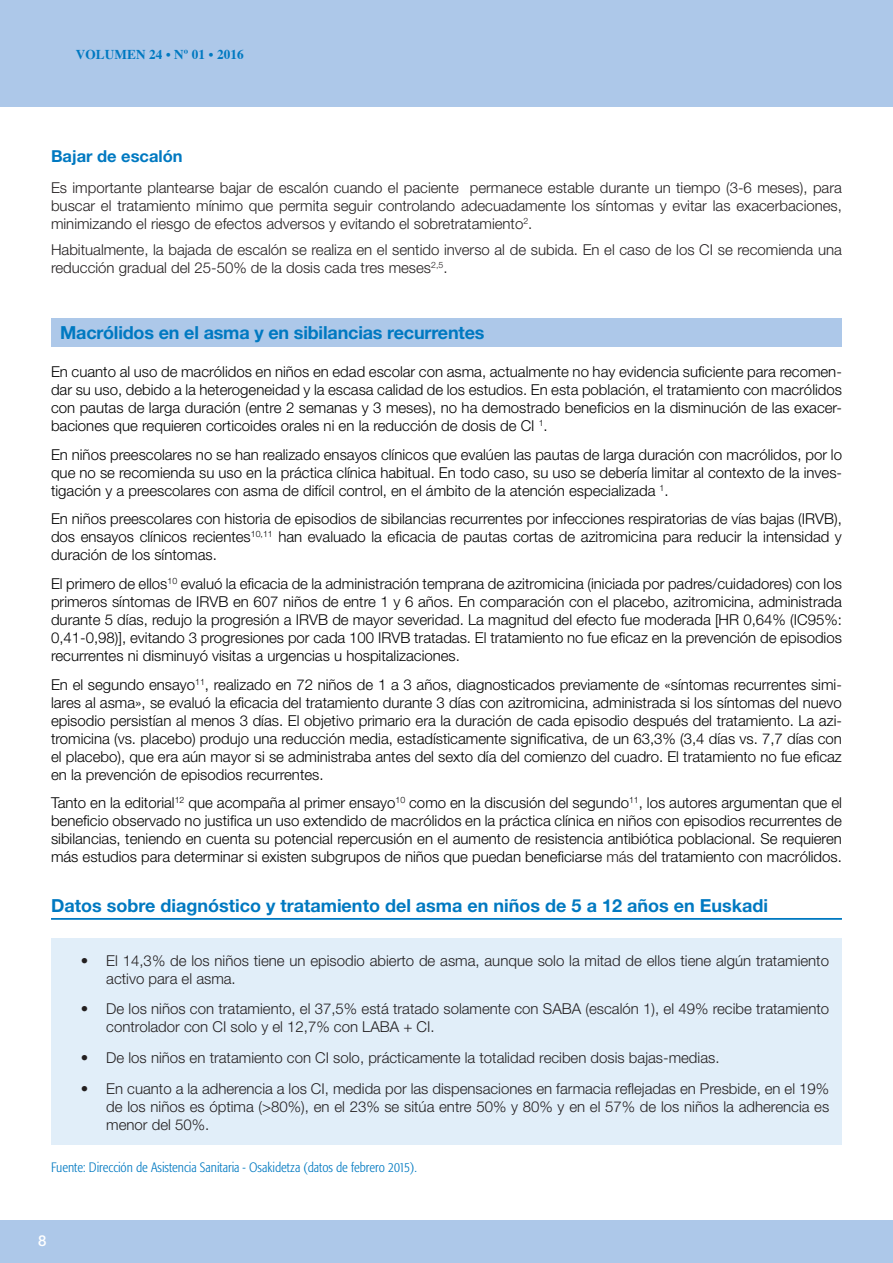
<style>
.page{position:relative;width:893px;height:1263px;background:#fff}
.page>*{position:absolute;margin:0;border:0;box-sizing:border-box;transform-origin:0 0}
.t1{font:700 18px "Helvetica Neue";color:#0079c1}
.t2{font:700 18px "Helvetica Neue LT Std";letter-spacing:-.01em;color:#0079c1}
.t3{font:700 16.5px "Helvetica Neue";color:#0079c1}
.t4{font:300 15px/18px "Helvetica Neue";color:#000;text-align:justify}
.t5{font:300 15px/18px "Helvetica Neue";color:#231f20}
.t6{font:500 15px "Helvetica Neue";color:#fff}
.t7{font:300 condensed 13.5px "Formata";color:#0079c1}
.t8{font:700 13.5px "Times";letter-spacing:.01em;color:#0079c1}
.s1{color:#231f20}
</style>
<div class="page">
<div style="left:0;top:0;width:893px;height:106px;background:#adc8e9"></div>
<div style="left:0;top:1220px;width:893px;height:43px;background:#adc8e9"></div>
<hr style="left:51px;top:918px;width:791px;height:2px;background:#0079c1">
<div style="left:51px;top:318px;width:791px;height:28px;background:#adc8e9"></div>
<div style="left:51px;top:939px;width:791px;height:206px;background:#e1eef9"></div>
<p class="t8" style="left:76px;top:42px;width:169px">VOLUMEN 24 • Nº 01 • 2016</p>
<p class="t3" style="left:51px;top:146px;width:133px">Bajar de escalón</p>
<p class="t5" style="left:51px;top:178px;width:792px;text-align:justify">Es importante plantearse bajar de escalón cuando el paciente permanece estable durante un tiempo (3-6 meses), para buscar el tratamiento mínimo que permita seguir controlando adecuadamente los síntomas y evitar las exacerbaciones, minimizando el riesgo de efectos adversos y evitando el sobretratamiento<sup>2</sup>.</p>
<p class="t5" style="left:51px;top:240px;width:792px">Habitualmente, la bajada de escalón se realiza en el sentido inverso al de subida. En el caso de los CI se recomienda una reducción gradual del 25-50% de la dosis cada tres meses<sup>2,5</sup>.</p>
<p class="t2" style="left:60px;top:321px;width:426px">Macrólidos en el asma y en sibilancias recurrentes</p>
<p class="t4" style="left:51px;top:362px;width:792px">En cuanto al uso de macrólidos en niños en edad escolar con asma, actualmente no hay evidencia suficiente para recomen&shy;dar su uso, debido a la heterogeneidad y la escasa calidad de los estudios. En esta población, el tratamiento con macrólidos con pautas de larga duración (entre 2 semanas y 3 meses), no ha demostrado beneficios en la disminución de las exacer&shy;baciones que requieren corticoides orales ni en la reducción de dosis de CI <sup>1</sup>.</p>
<p class="t4" style="left:51px;top:445px;width:792px">En niños preescolares no se han realizado ensayos clínicos que evalúen las pautas de larga duración con macrólidos, por lo que no se recomienda su uso en la práctica clínica habitual. En todo caso, su uso se debería limitar al contexto de la inves&shy;tigación y a preescolares con asma de difícil control, en el ámbito de la atención especializada <sup>1</sup>.</p>
<p class="t4" style="left:51px;top:510px;width:792px">En niños preescolares con historia de episodios de sibilancias recurrentes por infecciones respiratorias de vías bajas (IRVB), dos ensayos clínicos recientes<sup>10,11</sup> han evaluado la eficacia de pautas cortas de azitromicina para reducir la intensidad y duración de los síntomas.</p>
<p class="t4" style="left:51px;top:574px;width:792px">El primero de ellos<sup>10</sup> evaluó la eficacia de la administración temprana de azitromicina (iniciada por padres/cuidadores) con los primeros síntomas de IRVB en 607 niños de entre 1 y 6 años. En comparación con el placebo, azitromicina, administrada durante 5 días, redujo la progresión a IRVB de mayor severidad. La magnitud del efecto fue moderada [HR 0,64% (IC95%:<br>0,41-0,98)], evitando 3 progresiones por cada 100 IRVB tratadas. El tratamiento no fue eficaz en la prevención de episodios recurrentes ni disminuyó visitas a urgencias u hospitalizaciones.</p>
<p class="t4" style="left:51px;top:675px;width:792px">En el segundo ensayo<sup>11</sup>, realizado en 72 niños de 1 a 3 años, diagnosticados previamente de «síntomas recurrentes simi&shy;lares al asma», se evaluó la eficacia del tratamiento durante 3 días con azitromicina, administrada si los síntomas del nuevo episodio persistían al menos 3 días. El objetivo primario era la duración de cada episodio después del tratamiento. La azi&shy;tromicina (vs. placebo) produjo una reducción media, estadísticamente significativa, de un 63,3% (3,4 días vs. 7,7 días con el placebo), que era aún mayor si se administraba antes del sexto día del comienzo del cuadro. El tratamiento no fue eficaz en la prevención de episodios recurrentes.</p>
<p class="t4" style="left:51px;top:794px;width:792px">Tanto en la editorial<sup>12</sup> que acompaña al primer ensayo<sup>10</sup> como en la discusión del segundo<sup>11</sup>, los autores argumentan que el beneficio observado no justifica un uso extendido de macrólidos en la práctica clínica en niños con episodios recurrentes de sibilancias, teniendo en cuenta su potencial repercusión en el aumento de resistencia antibiótica poblacional. Se requieren más estudios para determinar si existen subgrupos de niños que puedan beneficiarse <span class="s1">más</span> del tratamiento con macrólidos.</p>
<p class="t1" style="left:51px;top:894px;width:718px">Datos sobre diagnóstico y tratamiento del asma en niños de 5 a 12 años en Euskadi</p>
<p class="t5" style="left:106px;top:951px;width:724px;text-indent:-26px">• El 14,3% de los niños tiene un episodio abierto de asma, aunque solo la mitad de ellos tiene algún tratamiento activo para el asma.</p>
<p class="t5" style="left:106px;top:1000px;width:724px;text-indent:-26px">• De los niños con tratamiento, el 37,5% está tratado solamente con SABA (escalón 1), el 49% recibe tratamiento controlador con CI solo y el 12,7% con LABA + CI.</p>
<p class="t5" style="left:81px;top:1048px;width:640px">• De los niños en tratamiento con CI solo, prácticamente la totalidad reciben dosis bajas-medias.</p>
<p class="t5" style="left:106px;top:1079px;width:724px;text-align:justify;text-indent:-26px">• En cuanto a la adherencia a los CI, medida por las dispensaciones en farmacia reflejadas en Presbide, en el 19% de los niños es óptima (&gt;80%), en el 23% se sitúa entre 50% y 80% y en el 57% de los niños la adherencia es menor del 50%.</p>
<p class="t7" style="left:51px;top:1159px;width:367px">Fuente: Dirección de Asistencia Sanitaria - Osakidetza (datos de febrero 2015).</p>
<p class="t6" style="left:38px;top:1231px;width:10px">8</p>
</div>
